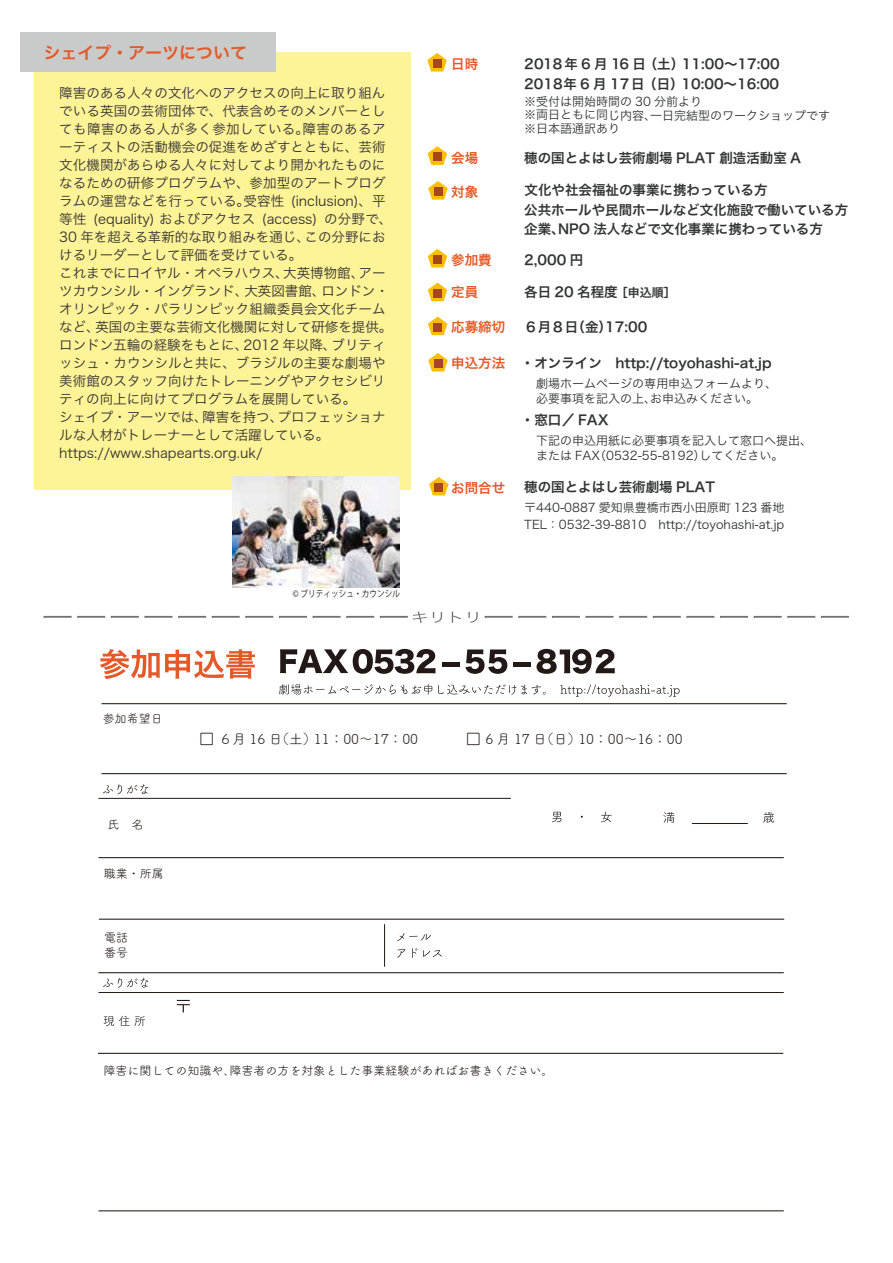
<style>
.page{position:relative;width:893px;height:1263px;background:#fff}
.page>*{position:absolute;margin:0;border:0;box-sizing:border-box;transform-origin:0 0}
.t1{font:16.95px "Hira Kaku Pro N W6";color:#e55827}
.t2{font:13.65px "Tsuku B Rd Gothic";color:#221815}
.t3{font:13.5px/18px "Hira Kaku Pro N W3";letter-spacing:.005em;color:#323333}
.t4{font:13.5px/19.5px "Hira Kaku Pro N W6";color:#323333}
.t5{font:13.5px "Hira Kaku Pro N W6";color:#e55827}
.t6{font:12px/15px "Hira Kaku Pro N W3";color:#323333}
.t7{font:12px/15px "Tsuku B Rd Gothic";color:#221815}
.t8{font:9px "Koz Go Pr 6 N";color:#221815;scale:.85 1}
.s1{font-size:12px}
.s2{color:#e55827}
.s3{font-weight:700;font-size:15.9px}
</style>
<div class="page">
<div style="left:35px;top:52px;width:376px;height:438px;background:#fff397"></div>
<div style="left:20px;top:32px;width:256px;height:40px;background:#c9caca"></div>
<svg style="left:100px;top:649px;width:155px;height:30px"></svg>
<svg style="left:280px;top:649px;width:155px;height:25px"></svg>
<div style="left:442px;top:662px;width:17px;height:5px;background:#221815"></div>
<svg style="left:465px;top:649px;width:42px;height:25px"></svg>
<div style="left:513px;top:662px;width:18px;height:5px;background:#221815"></div>
<svg style="left:537px;top:649px;width:78px;height:25px"></svg>
<svg style="left:279px;top:684px;width:153px;height:11px"></svg>
<svg style="left:438px;top:684px;width:108px;height:11px"></svg>
<svg style="left:560px;top:685px;width:120px;height:12px"></svg>
<svg style="left:44px;top:616px;width:61px;height:2px"></svg>
<svg style="left:111px;top:616px;width:61px;height:2px"></svg>
<svg style="left:178px;top:616px;width:28px;height:2px"></svg>
<svg style="left:212px;top:616px;width:61px;height:2px"></svg>
<svg style="left:279px;top:616px;width:28px;height:2px"></svg>
<svg style="left:313px;top:616px;width:61px;height:2px"></svg>
<svg style="left:380px;top:611px;width:47px;height:12px"></svg>
<svg style="left:433px;top:612px;width:9px;height:11px"></svg>
<svg style="left:452px;top:612px;width:9px;height:11px"></svg>
<svg style="left:468px;top:612px;width:10px;height:11px"></svg>
<svg style="left:485px;top:616px;width:61px;height:2px"></svg>
<svg style="left:552px;top:616px;width:95px;height:2px"></svg>
<svg style="left:653px;top:616px;width:61px;height:2px"></svg>
<svg style="left:720px;top:616px;width:28px;height:2px"></svg>
<svg style="left:754px;top:616px;width:61px;height:2px"></svg>
<svg style="left:821px;top:616px;width:28px;height:2px"></svg>
<hr style="left:98px;top:798px;width:413px;height:1px;background:#221815">
<hr style="left:98px;top:857px;width:686px;height:1px;background:#221815">
<hr style="left:98px;top:992px;width:686px;height:1px;background:#221815">
<hr style="left:98px;top:1210px;width:686px;height:1px;background:#221815">
<svg style="left:177px;top:1000px;width:13px;height:12px"></svg>
<hr style="left:98px;top:972px;width:686px;height:1px;background:#221815">
<hr style="left:101px;top:703px;width:686px;height:1px;background:#221815">
<hr style="left:384px;top:924px;width:1px;height:43px;background:#221815">
<svg style="left:103px;top:784px;width:45px;height:10px"></svg>
<svg style="left:397px;top:933px;width:34px;height:8px"></svg>
<svg style="left:397px;top:949px;width:8px;height:8px"></svg>
<svg style="left:412px;top:948px;width:30px;height:10px"></svg>
<svg style="left:103px;top:978px;width:45px;height:10px"></svg>
<svg style="left:104px;top:1016px;width:41px;height:10px"></svg>
<hr style="left:99px;top:919px;width:685px;height:1px;background:#221815">
<hr style="left:98px;top:1053px;width:685px;height:1px;background:#221815">
<hr style="left:101px;top:773px;width:686px;height:1px;background:#221815">
<hr style="left:692px;top:823px;width:56px;height:1px;background:#221815">
<svg style="left:663px;top:812px;width:11px;height:11px"></svg>
<svg style="left:763px;top:812px;width:11px;height:11px"></svg>
<svg style="left:552px;top:812px;width:9px;height:10px"></svg>
<svg style="left:601px;top:811px;width:11px;height:11px"></svg>
<svg style="left:428px;top:249px;width:19px;height:18px"></svg>
<div style="left:433px;top:255px;width:9px;height:9px;background:#a84525"></div>
<svg style="left:428px;top:283px;width:19px;height:18px"></svg>
<div style="left:433px;top:289px;width:9px;height:8px;background:#a84525"></div>
<svg style="left:428px;top:353px;width:20px;height:18px"></svg>
<div style="left:434px;top:359px;width:8px;height:9px;background:#a84525"></div>
<svg style="left:429px;top:477px;width:20px;height:18px"></svg>
<div style="left:435px;top:483px;width:8px;height:9px;background:#a84525"></div>
<svg style="left:427px;top:53px;width:20px;height:19px"></svg>
<div style="left:433px;top:59px;width:8px;height:9px;background:#a84525"></div>
<svg style="left:428px;top:146px;width:19px;height:19px"></svg>
<div style="left:433px;top:153px;width:8px;height:8px;background:#a84525"></div>
<svg style="left:428px;top:181px;width:20px;height:19px"></svg>
<div style="left:434px;top:187px;width:8px;height:9px;background:#a84525"></div>
<svg style="left:428px;top:317px;width:19px;height:18px"></svg>
<div style="left:434px;top:323px;width:8px;height:8px;background:#a84525"></div>
<img style="left:232px;top:476px;width:168px;height:112px">
<p class="t1" style="left:44px;top:37px;width:205px">シェイプ・アーツについて</p>
<p class="t3" style="left:59px;top:83px;width:335px">障害のある人々の文化へのアクセスの向上に取り組んでいる英国の芸術団体で、代表含めそのメンバーとしても障害のある人が多く参加している。障害のあるアーティストの活動機会の促進をめざすとともに、芸術文化機関があらゆる人々に対してより開かれたものになるための研修プログラムや、参加型のアートプログラムの運営などを行っている。受容性 (inclusion)、平等性 (equality) およびアクセス (access) の分野で、<br>30 年を超える革新的な取り組みを通じ、この分野におけるリーダーとして評価を受けている。<br>これまでにロイヤル・オペラハウス、大英博物館、アーツカウンシル・イングランド、大英図書館、ロンドン・オリンピック・パラリンピック組織委員会文化チームなど、英国の主要な芸術文化機関に対して研修を提供。ロンドン五輪の経験をもとに、2012 年以降、ブリティッシュ・カウンシルと共に、ブラジルの主要な劇場や美術館のスタッフ向けたトレーニングやアクセシビリティの向上に向けてプログラムを展開している。<br>シェイプ・アーツでは、障害を持つ、プロフェッショナルな人材がトレーナーとして活躍している。https://www.shapearts.org.uk/</p>
<p class="t7" style="left:103px;top:710px;width:61px">参加希望日</p>
<p class="t8" style="left:293px;top:588px;width:128px">© ブリティッシュ・カウンシル</p>
<p class="t5" style="left:451px;top:52px;width:28px">日時</p>
<p class="t5" style="left:451px;top:145px;width:28px">会場</p>
<p class="t4" style="left:524px;top:54px;width:257px">201８年 6 月 16 日 （土）11:00～17:00<br>2018年 6 月 17日（日）10:00～16:00</p>
<p class="t6" style="left:524px;top:94px;width:308px;line-height:13.5px">※受付は開始時間の 30 分前より<br>※両日ともに同じ内容、一日完結型のワークショップです※日本語通訳あり</p>
<p class="t4" style="left:524px;top:147px;width:278px">穂の国とよはし芸術劇場 PLAT 創造活動室 A</p>
<p class="t5" style="left:451px;top:179px;width:28px">対象</p>
<p class="t4" style="left:524px;top:180px;width:325px">文化や社会福祉の事業に携わっている方<br>公共ホールや民間ホールなど文化施設で働いている方企業、NPO 法人などで文化事業に携わっている方</p>
<p class="t5" style="left:451px;top:247px;width:42px">参加費</p>
<p class="t5" style="left:451px;top:280px;width:28px">定員</p>
<p class="t4" style="left:524px;top:249px;width:60px">2,000 円</p>
<p class="t4" style="left:524px;top:282px;width:153px">各日 20 名程度<span class="s1">［申込順］</span></p>
<p class="t5" style="left:451px;top:315px;width:55px">応募締切</p>
<p class="t4" style="left:524px;top:317px;width:125px">６月８日（金）17:00</p>
<p class="t4" style="left:451px;top:353px;width:322px"><span class="s2">申込方法</span> ・オンライン　http://toyohashi-at.jp</p>
<p class="t6" style="left:524px;top:375px;width:254px;text-indent:12px">劇場ホームページの専用申込フォームより、　必要事項を記入の上、お申込みください。</p>
<p class="t4" style="left:521px;top:410px;width:89px">・窓口／ FAX</p>
<p class="t6" style="left:524px;top:432px;width:289px">　下記の申込用紙に必要事項を記入して窓口へ提出、　または FAX（0532-55-8192）してください。</p>
<p class="t5" style="left:451px;top:475px;width:55px">お問合せ</p>
<p class="t4" style="left:524px;top:476px;width:192px">穂の国とよはし芸術劇場 PLAT</p>
<p class="t6" style="left:524px;top:499px;width:262px;line-height:16.4px">〒440-0887 愛知県豊橋市西小田原町 123 番地<br>TEL：0532-39-8810　http://toyohashi-at.jp</p>
<p class="t7" style="left:107px;top:816px;width:37px">氏　名</p>
<p class="t7" style="left:104px;top:865px;width:61px">職業・所属</p>
<p class="t7" style="left:104px;top:929px;width:25px">電話番号</p>
<p class="t2" style="left:199px;top:729px;width:221px"><span class="s3">□</span> ６月 16 日（土）11：00～17：00</p>
<p class="t2" style="left:466px;top:729px;width:219px"><span class="s3">□</span> 6 月 17 日（日）10：00～16：00</p>
<p class="t7" style="left:103px;top:1062px;width:451px">障害に関しての知識や、障害者の方を対象とした事業経験があればお書きください。</p>
</div>
